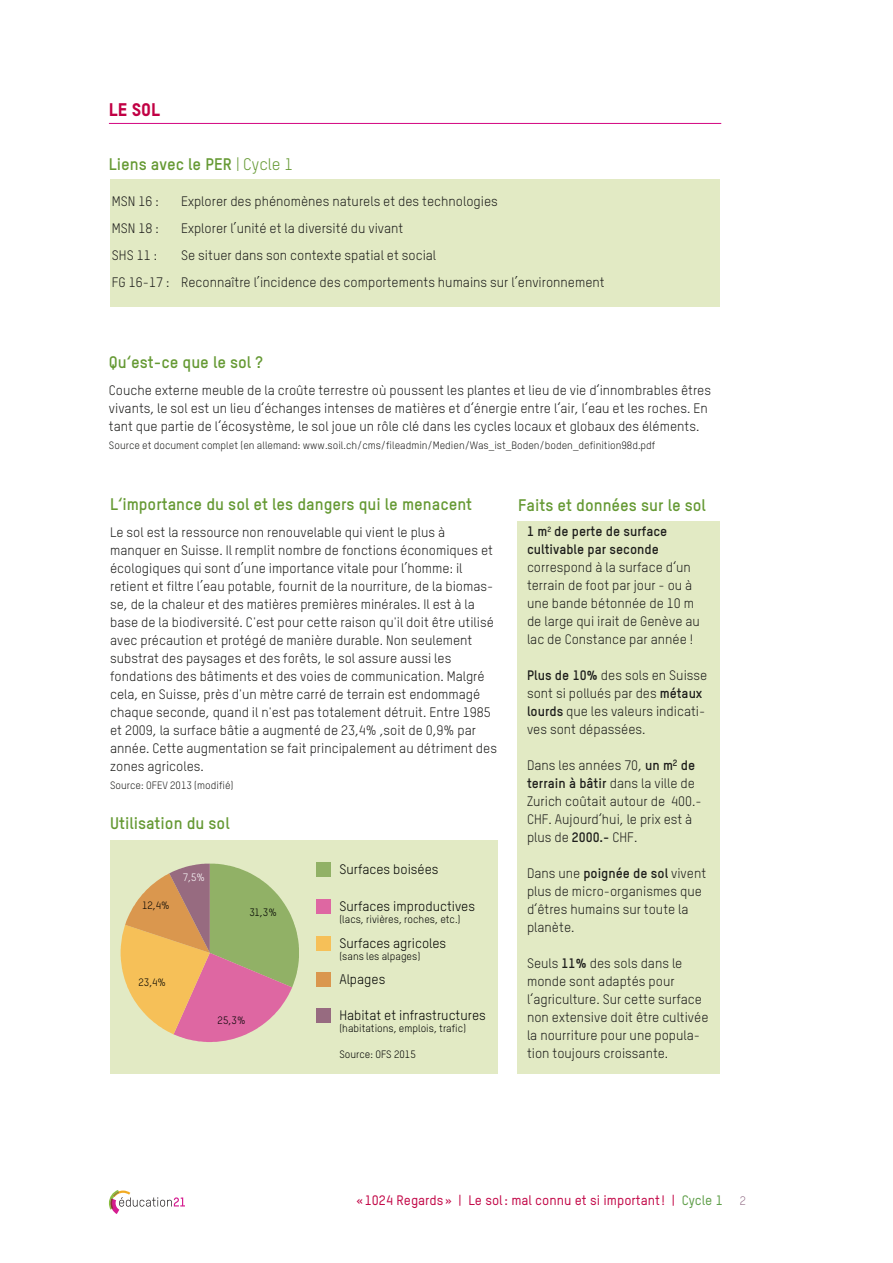
<style>
.page{position:relative;width:893px;height:1263px;background:#fff}
.page>*{position:absolute;margin:0;border:0;box-sizing:border-box;transform-origin:0 0}
.t1{font:18px "TSTARPRO Headline";color:#c10044}
.t2{font:700 16.5px "TSTARPRO";color:#659933}
.t3{font:13.5px/18px "TSTARPRO";color:#1d1d1b}
.t4{font:13.5px "TSTARPRO";color:#000100}
.t5{font:500 13.5px "TSTARPRO";color:#c10044}
.t6{font:700 13.5px/18px "TSTARPRO";color:#1d1d1b}
.t7{font:500 13.5px "TSTARPRO";color:#c30a49}
.t8{font:10.5px "TSTARPRO";color:#1d1d1b}
.t9{font:10.5px "TSTARPRO";color:#000100}
.t10{font:10.5px "TSTARPRO";color:#fff}
.s1{font-weight:400}
.s2{font-weight:700}
.s3{color:#659933}
.s4{font-weight:300;font-size:12px;color:#76415d}
</style>
<div class="page">
<svg style="left:109px;top:1190px;width:76px;height:24px"></svg>
<div style="left:110px;top:179px;width:610px;height:128px;background:#e2eac4"></div>
<hr style="left:109px;top:123px;width:612px;height:1px;background:#d30580">
<div style="left:110px;top:840px;width:388px;height:234px;background:#e2eac4"></div>
<div style="left:517px;top:521px;width:203px;height:553px;background:#e2eac4"></div>
<svg style="left:121px;top:864px;width:178px;height:178px"></svg>
<div style="left:317px;top:863px;width:14px;height:14px;background:#91b166"></div>
<div style="left:317px;top:899px;width:14px;height:15px;background:#de67a2"></div>
<div style="left:317px;top:936px;width:14px;height:14px;background:#f6c058"></div>
<div style="left:317px;top:972px;width:14px;height:15px;background:#da974e"></div>
<div style="left:317px;top:1008px;width:14px;height:14px;background:#976b80"></div>
<h1 class="t1" style="left:109px;top:98px;width:53px">LE SOL</h1>
<p class="t2" style="left:109px;top:154px;width:185px">Liens avec le PER <span class="s1">| Cycle 1</span></p>
<p class="t3" style="left:112px;top:192px;width:48px">MSN 16 :</p>
<p class="t3" style="left:181px;top:192px;width:318px">Explorer des phénomènes naturels et des technologies</p>
<p class="t3" style="left:112px;top:219px;width:48px">MSN 18 :</p>
<p class="t3" style="left:181px;top:219px;width:224px">Explorer l’unité et la diversité du vivant</p>
<p class="t3" style="left:112px;top:246px;width:47px">SHS 11 :</p>
<p class="t3" style="left:112px;top:242px;width:494px;line-height:27px;text-indent:69px">Se situer dans son contexte spatial et social<br>FG 16-17 : Reconnaître l’incidence des comportements humains sur l’environnement</p>
<p class="t2" style="left:109px;top:352px;width:155px">Qu‘est-ce que le sol ?</p>
<p class="t3" style="left:109px;top:381px;width:604px">Couche externe meuble de la croûte terrestre où poussent les plantes et lieu de vie d‘innombrables êtres vivants, le sol est un lieu d‘échanges intenses de matières et d‘énergie entre l‘air, l‘eau et les roches. En tant que partie de l‘écosystème, le sol joue un rôle clé dans les cycles locaux et globaux des éléments.</p>
<p class="t8" style="left:109px;top:439px;width:548px">Source et document complet (en allemand: www.soil.ch/cms/fileadmin/Medien/Was_ist_Boden/boden_definition98d.pdf</p>
<p class="t2" style="left:110px;top:494px;width:364px">L‘importance du sol et les dangers qui le menacent</p>
<p class="t3" style="left:110px;top:523px;width:388px">Le sol est la ressource non renouvelable qui vient le plus à manquer en Suisse. Il remplit nombre de fonctions économiques et écologiques qui sont d’une importance vitale pour l’homme: il retient et filtre l’eau potable, fournit de la nourriture, de la biomas&shy;se, de la chaleur et des matières premières minérales. Il est à la base de la biodiversité. C'est pour cette raison qu'il doit être utilisé avec précaution et protégé de manière durable. Non seulement substrat des paysages et des forêts, le sol assure aussi les fondations des bâtiments et des voies de communication. Malgré cela, en Suisse, près d'un mètre carré de terrain est endommagé chaque seconde, quand il n'est pas totalement détruit. Entre 1985 et 2009, la surface bâtie a augmenté de 23,4% ,soit de 0,9% par année. Cette augmentation se fait principalement au détriment des zones agricoles.</p>
<p class="t8" style="left:110px;top:779px;width:125px">Source: OFEV 2013 (modifié)</p>
<p class="t2" style="left:110px;top:813px;width:121px">Utilisation du sol</p>
<p class="t9" style="left:142px;top:899px;width:29px">12,4%</p>
<p class="t10" style="left:183px;top:871px;width:24px">7,5%</p>
<p class="t9" style="left:249px;top:905px;width:29px">31,3%</p>
<p class="t9" style="left:138px;top:975px;width:29px">23,4%</p>
<p class="t9" style="left:218px;top:1014px;width:29px">25,3%</p>
<p class="t4" style="left:339px;top:861px;width:101px">Surfaces boisées</p>
<p class="t4" style="left:339px;top:898px;width:137px">Surfaces improductives</p>
<p class="t9" style="left:339px;top:913px;width:123px">(lacs, rivières, roches, etc.)</p>
<p class="t4" style="left:339px;top:935px;width:108px">Surfaces agricoles</p>
<p class="t9" style="left:339px;top:950px;width:83px">(sans les alpages)</p>
<p class="t4" style="left:339px;top:971px;width:47px">Alpages</p>
<p class="t4" style="left:339px;top:1007px;width:148px">Habitat et infrastructures</p>
<p class="t9" style="left:339px;top:1022px;width:128px">(habitations, emplois, trafic)</p>
<p class="t9" style="left:339px;top:1048px;width:78px">Source: OFS 2015</p>
<p class="t2" style="left:518px;top:495px;width:189px">Faits et données sur le sol</p>
<p class="t6" style="left:527px;top:522px;width:142px">1 m<sup>2</sup> de perte de surface cultivable par seconde</p>
<p class="t3" style="left:527px;top:558px;width:174px">correspond à la surface d‘un terrain de foot par jour - ou à une bande bétonnée de 10 m de large qui irait de Genève au lac de Constance par année !</p>
<p class="t3" style="left:527px;top:666px;width:182px"><span class="s2">Plus de 10%</span> des sols en Suisse sont si pollués par des <span class="s2">métaux lourds</span> que les valeurs indicati&shy;ves sont dépassées.</p>
<p class="t3" style="left:527px;top:756px;width:176px">Dans les années 70, <span class="s2">un m</span><sup>2</sup> <span class="s2">de terrain à bâtir</span> dans la ville de<br>Zurich coûtait autour de 400.-<br>CHF. Aujourd‘hui, le prix est à plus de <span class="s2">2000.-</span> CHF.</p>
<p class="t3" style="left:527px;top:864px;width:181px">Dans une <span class="s2">poignée de sol</span> vivent plus de micro-organismes que d‘êtres humains sur toute la planète.</p>
<p class="t3" style="left:527px;top:954px;width:183px">Seuls <span class="s2">11%</span> des sols dans le monde sont adaptés pour l‘agriculture. Sur cette surface non extensive doit être cultivée la nourriture pour une popula&shy;tion toujours croissante.</p>
<p class="t5" style="left:354px;top:1192px;width:394px">«1024 Regards » | Le sol - mal connu et si important ! | <span class="s3">Cycle 1</span> <span class="s4">2</span></p>
<p class="t7" style="left:356px;top:1192px;width:153px">«1024 Regards » | Le sol:</p>
</div>
